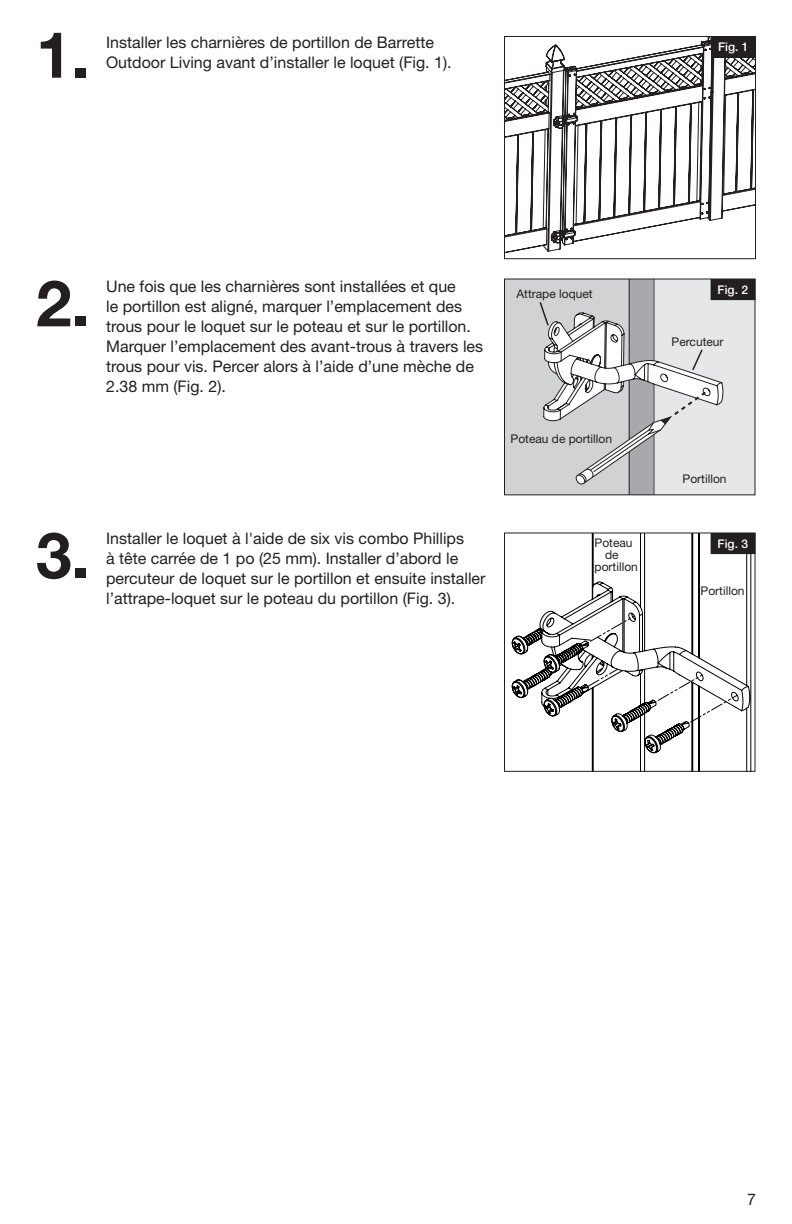
<style>
.page{position:relative;width:792px;height:1224px;background:#fff}
.page>*{position:absolute;margin:0;border:0;box-sizing:border-box;transform-origin:0 0}
.Big_Number{font:700 64px "Helvetica Neue LT Std";color:#231f20}
.t1{font:16px/20px "Helvetica Neue LT Std";color:#231f20}
.t2{font:12px "Helvetica Neue LT Std";color:#231f20}
.t3{font:500 12px "Helvetica Neue LT Std";color:#fff}
</style>
<div class="page">
<div style="left:711px;top:279px;width:45px;height:21px;border:1px solid #231f20"></div>
<svg style="left:512px;top:534px;width:242px;height:236px"></svg>
<svg style="left:655px;top:674px;width:83px;height:50px"></svg>
<svg style="left:587px;top:669px;width:31px;height:18px"></svg>
<div style="left:504px;top:532px;width:252px;height:240px;border:1px solid #231f20"></div>
<div style="left:711px;top:533px;width:44px;height:21px;background:#231f20"></div>
<svg style="left:506px;top:38px;width:248px;height:215px"></svg>
<div style="left:504px;top:36px;width:252px;height:223px;border:1px solid #231f20"></div>
<div style="left:712px;top:37px;width:44px;height:20px;background:#231f20"></div>
<div style="left:711px;top:36px;width:45px;height:22px;border:1px solid #231f20"></div>
<svg style="left:504px;top:279px;width:251px;height:216px;background:#cdcdcf"></svg>
<svg style="left:576px;top:604px;width:59px;height:39px"></svg>
<p class="Big_Number" style="left:36px;top:15px;width:55px">1.</p>
<p class="t1" style="left:106px;top:32px;width:347px">Installer les charnières de portillon de Barrette<br>Outdoor Living avant d’installer le loquet (Fig. 1).</p>
<p class="t3" style="left:718px;top:40px;width:32px">Fig. 1</p>
<p class="Big_Number" style="left:36px;top:264px;width:55px">2.</p>
<p class="Big_Number" style="left:36px;top:516px;width:55px">3.</p>
<p class="t1" style="left:106px;top:276px;width:378px">Une fois que les charnières sont installées et que<br>le portillon est aligné, marquer l’emplacement des trous pour le loquet sur le poteau et sur le portillon.<br>Marquer l’emplacement des avant-trous à travers les trous pour vis. Percer alors à l’aide d’une mèche de 2.38 mm (Fig. 2).</p>
<p class="t3" style="left:718px;top:282px;width:32px">Fig. 2</p>
<p class="t2" style="left:516px;top:286px;width:78px">Attrape loquet</p>
<p class="t2" style="left:672px;top:334px;width:54px">Percuteur</p>
<p class="t2" style="left:511px;top:432px;width:103px">Poteau de portillon</p>
<p class="t1" style="left:106px;top:528px;width:381px">Installer le loquet à l'aide de six vis combo Phillips<br>à tête carrée de 1 po (25 mm). Installer d’abord le percuteur de loquet sur le portillon et ensuite installer l’attrape-loquet sur le poteau du portillon (Fig. 3).</p>
<p class="t2" style="left:595px;top:536px;width:40px">Poteau</p>
<p class="t2" style="left:605px;top:548px;width:15px">de</p>
<p class="t2" style="left:595px;top:560px;width:45px">portillon</p>
<p class="t2" style="left:683px;top:472px;width:45px">Portillon</p>
<p class="t3" style="left:718px;top:536px;width:32px">Fig. 3</p>
<p class="t2" style="left:701px;top:584px;width:45px">Portillon</p>
<p class="t1" style="left:747px;top:1189px;width:10px">7</p>
</div>
